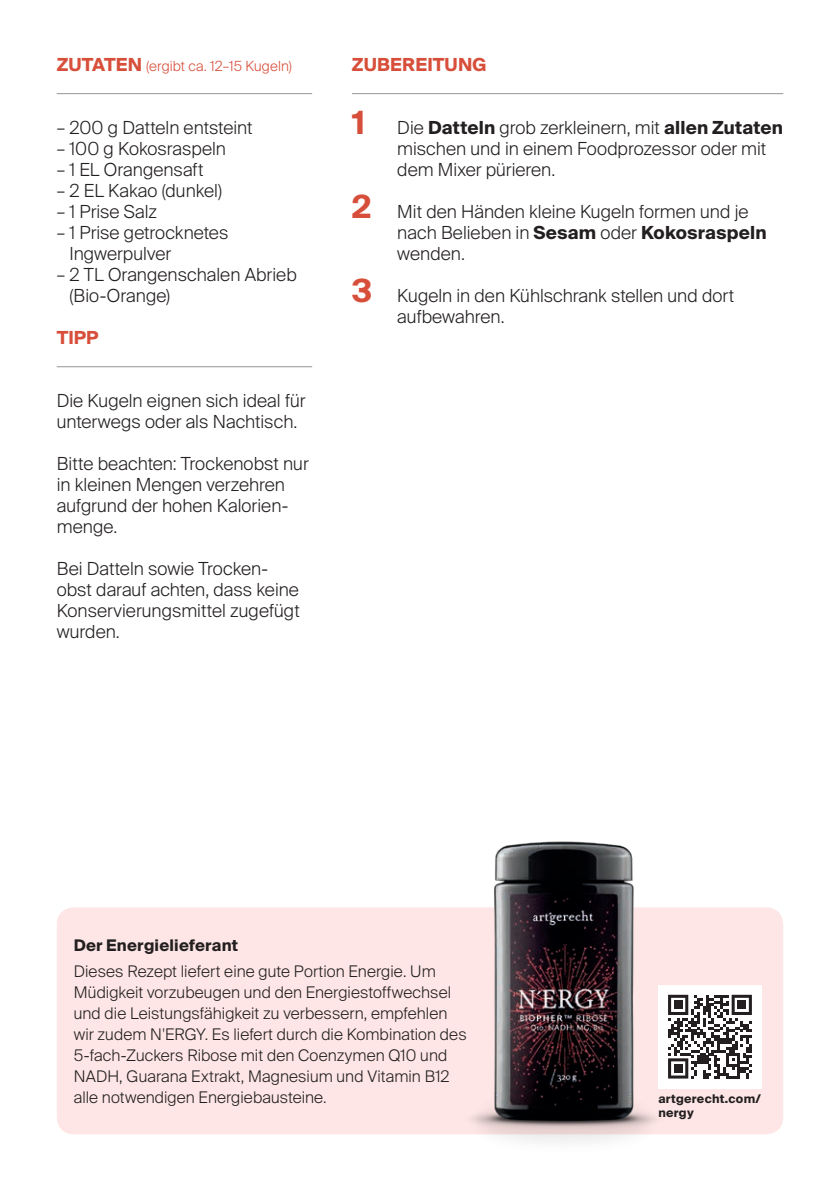
<style>
.page{position:relative;width:840px;height:1191px;background:#fff}
.page>*{position:absolute;margin:0;border:0;box-sizing:border-box;transform-origin:0 0}
.t1{font:300 18px/21px "Suisse Intl";color:#231f20}
.t2{font:700 18px "Suisse Intl";letter-spacing:.005em;color:#d74f3a}
.t3{font:300 16px/21px "Suisse Intl";letter-spacing:.005em;color:#231f20}
.t4{font:700 16px "Suisse Intl";letter-spacing:.015em;color:#231f20}
.t5{font:300 14px "Suisse Intl";letter-spacing:.005em;color:#d74f3a}
.t6{font:700 12px/14px "Suisse Intl";letter-spacing:.025em;color:#231f20}
.s1{font-weight:700;font-size:18px}
.s2{font-weight:700;font-size:32px;color:#d74f3a}
.s3{font-weight:700}
</style>
<div class="page">
<hr style="left:351px;top:93px;width:431px;height:1px;background:#939598">
<div style="left:57px;top:907px;width:725px;height:227px;background:#fde6e5;border-radius:17px"></div>
<hr style="left:57px;top:93px;width:255px;height:1px;background:#939598">
<hr style="left:57px;top:366px;width:255px;height:1px;background:#939598">
<img style="left:390px;top:841px;width:345px;height:301px">
<div style="left:658px;top:985px;width:103px;height:103px;background:#fff"></div>
<svg style="left:668px;top:994px;width:83px;height:84px"></svg>
<div style="left:673px;top:1000px;width:9px;height:9px;background:#231f20"></div>
<div style="left:737px;top:1000px;width:8px;height:9px;background:#231f20"></div>
<div style="left:673px;top:1064px;width:9px;height:8px;background:#231f20"></div>
<p class="t5" style="left:57px;top:58px;width:236px"><span class="s1">ZUTATEN</span> (ergibt ca. 12–15 Kugeln)</p>
<p class="t1" style="left:57px;top:117px;width:197px">– 200 g Datteln entsteint</p>
<p class="t1" style="left:57px;top:138px;width:170px">– 100 g Kokosraspeln</p>
<p class="t1" style="left:57px;top:159px;width:148px">– 1 EL Orangensaft</p>
<p class="t1" style="left:57px;top:180px;width:167px">– 2 EL Kakao (dunkel)</p>
<p class="t1" style="left:57px;top:201px;width:102px">– 1 Prise Salz</p>
<p class="t1" style="left:69px;top:222px;width:160px;text-indent:-13px">– 1 Prise getrocknetes<br>Ingwerpulver</p>
<p class="t1" style="left:69px;top:264px;width:229px;text-indent:-13px">– 2 TL Orangenschalen Abrieb (Bio-Orange)</p>
<p class="t2" style="left:57px;top:327px;width:43px">TIPP</p>
<p class="t1" style="left:57px;top:390px;width:250px">Die Kugeln eignen sich ideal für unterwegs oder als Nachtisch.</p>
<p class="t1" style="left:57px;top:453px;width:253px">Bitte beachten: Trockenobst nur in kleinen Mengen verzehren aufgrund der hohen Kalorien&shy;menge.</p>
<p class="t1" style="left:57px;top:558px;width:244px">Bei Datteln sowie Trocken&shy;obst darauf achten, dass keine<br>Konservierungsmittel zugefügt wurden.</p>
<p class="t2" style="left:351px;top:54px;width:136px">ZUBEREITUNG</p>
<p class="t1" style="left:397px;top:117px;width:387px;text-indent:-45px"><span class="s2">1</span> Die <span class="s3">Datteln</span> grob zerkleinern, mit <span class="s3">allen Zutaten </span>mischen und in einem Foodprozessor oder mit dem Mixer pürieren.</p>
<p class="t1" style="left:397px;top:201px;width:370px;text-indent:-45px"><span class="s2">2</span> Mit den Händen kleine Kugeln formen und je nach Belieben in <span class="s3">Sesam</span> oder <span class="s3">Kokosraspeln </span>wenden.</p>
<p class="t1" style="left:397px;top:285px;width:338px;text-indent:-45px"><span class="s2">3</span> Kugeln in den Kühlschrank stellen und dort aufbewahren.</p>
<p class="t4" style="left:74px;top:935px;width:166px">Der Energielieferant</p>
<p class="t3" style="left:74px;top:961px;width:394px">Dieses Rezept liefert eine gute Portion Energie. Um Müdigkeit vorzubeugen und den Energiestoffwechsel und die Leistungsfähigkeit zu verbessern, empfehlen wir zudem N'ERGY. Es liefert durch die Kombination des 5-fach-Zuckers Ribose mit den Coenzymen Q10 und NADH, Guarana Extrakt, Magnesium und Vitamin B12 alle notwendigen Energiebausteine.</p>
<p class="t6" style="left:658px;top:1092px;width:104px">artgerecht.com/ nergy</p>
</div>
